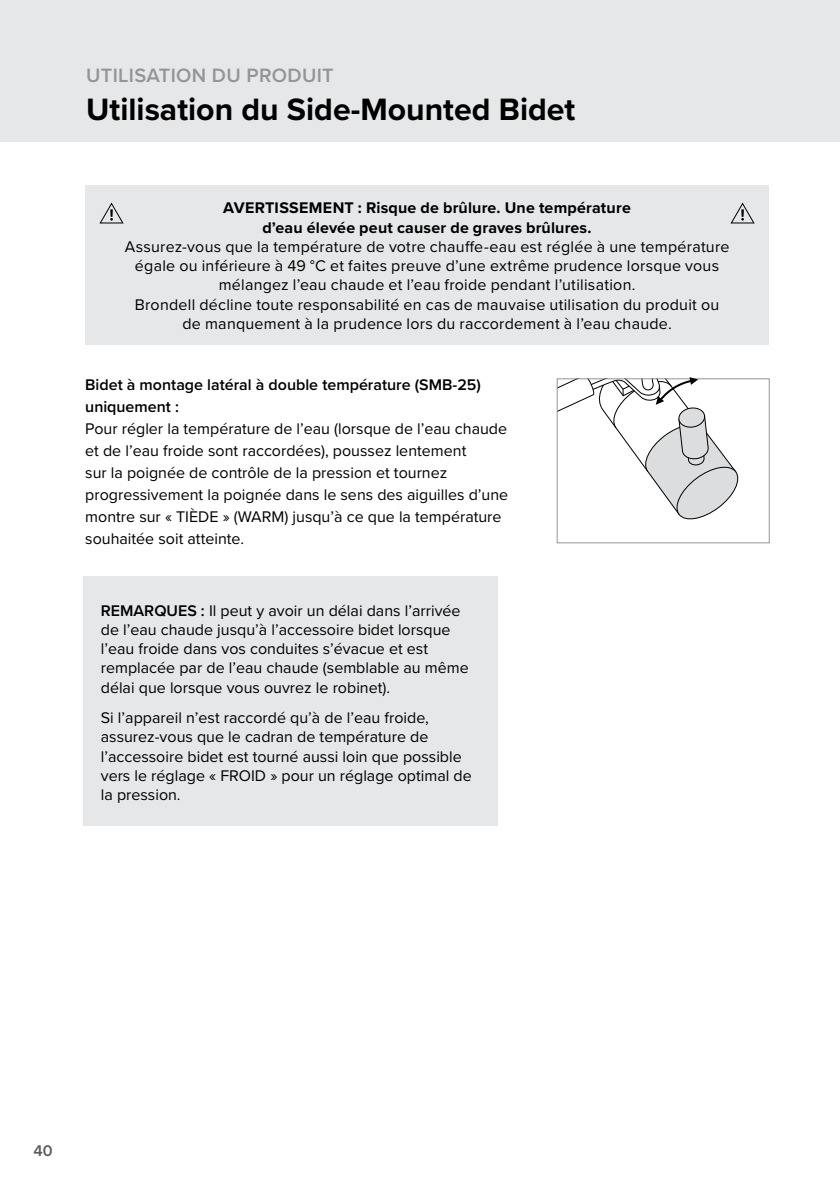
<style>
.page{position:relative;width:840px;height:1191px;background:#fff}
.page>*{position:absolute;margin:0;border:0;box-sizing:border-box;transform-origin:0 0}
.t1{font:700 32px "Proxima Nova";color:#000}
.t2{font:600 20px "Proxima Nova";letter-spacing:.015em;color:#939598}
.t3{font:16px/19.2px "Proxima Nova";color:#000}
.t4{font:700 16px/19.2px "Proxima Nova";letter-spacing:.01em;color:#000;text-align:center}
.t5{font:600 16px/22px "Proxima Nova";color:#000}
.t6{font:600 16px "Proxima Nova";color:#58595b}
.s1{font-weight:600}
</style>
<div class="page">
<div style="left:0;top:0;width:839px;height:142px;background:#e6e7e8"></div>
<div style="left:84px;top:576px;width:413px;height:250px;background:#e6e7e8"></div>
<div style="left:556px;top:378px;width:213px;height:165px;border:1px solid #939598"></div>
<svg style="left:557px;top:377px;width:211px;height:145px"></svg>
<div style="left:85px;top:185px;width:683px;height:160px;background:#e6e7e8"></div>
<svg style="left:99px;top:202px;width:25px;height:22px"></svg>
<svg style="left:730px;top:202px;width:25px;height:22px"></svg>
<p class="t2" style="left:86px;top:60px;width:249px">UTILISATION DU PRODUIT</p>
<h1 class="t1" style="left:86px;top:85px;width:490px">Utilisation du Side-Mounted Bidet</h1>
<p class="t4" style="left:223px;top:198px;width:409px">AVERTISSEMENT : Risque de brûlure. Une température d’eau élevée peut causer de graves brûlures.</p>
<p class="t3" style="left:125px;top:236px;width:606px;text-align:center">Assurez-vous que la température de votre chauffe-eau est réglée à une température égale ou inférieure à 49 °C et faites preuve d’une extrême prudence lorsque vous mélangez l’eau chaude et l’eau froide pendant l’utilisation.<br>Brondell décline toute responsabilité en cas de mauvaise utilisation du produit ou de manquement à la prudence lors du raccordement à l’eau chaude.</p>
<p class="t5" style="left:85px;top:373px;width:397px">Bidet à montage latéral à double température (SMB-25) uniquement :</p>
<p class="t3" style="left:85px;top:417px;width:424px;line-height:22px">Pour régler la température de l’eau (lorsque de l’eau chaude et de l’eau froide sont raccordées), poussez lentement<br>sur la poignée de contrôle de la pression et tournez progressivement la poignée dans le sens des aiguilles d’une montre sur « TIÈDE » (WARM) jusqu’à ce que la température souhaitée soit atteinte.</p>
<p class="t3" style="left:101px;top:600px;width:369px"><span class="s1">REMARQUES :</span> Il peut y avoir un délai dans l’arrivée de l’eau chaude jusqu’à l’accessoire bidet lorsque l’eau froide dans vos conduites s’évacue et est remplacée par de l’eau chaude (semblable au même délai que lorsque vous ouvrez le robinet).</p>
<p class="t3" style="left:101px;top:707px;width:372px">Si l’appareil n’est raccordé qu’à de l’eau froide, assurez-vous que le cadran de température de l’accessoire bidet est tourné aussi loin que possible vers le réglage « FROID » pour un réglage optimal de la pression.</p>
<p class="t6" style="left:33px;top:1139px;width:21px">40</p>
</div>
